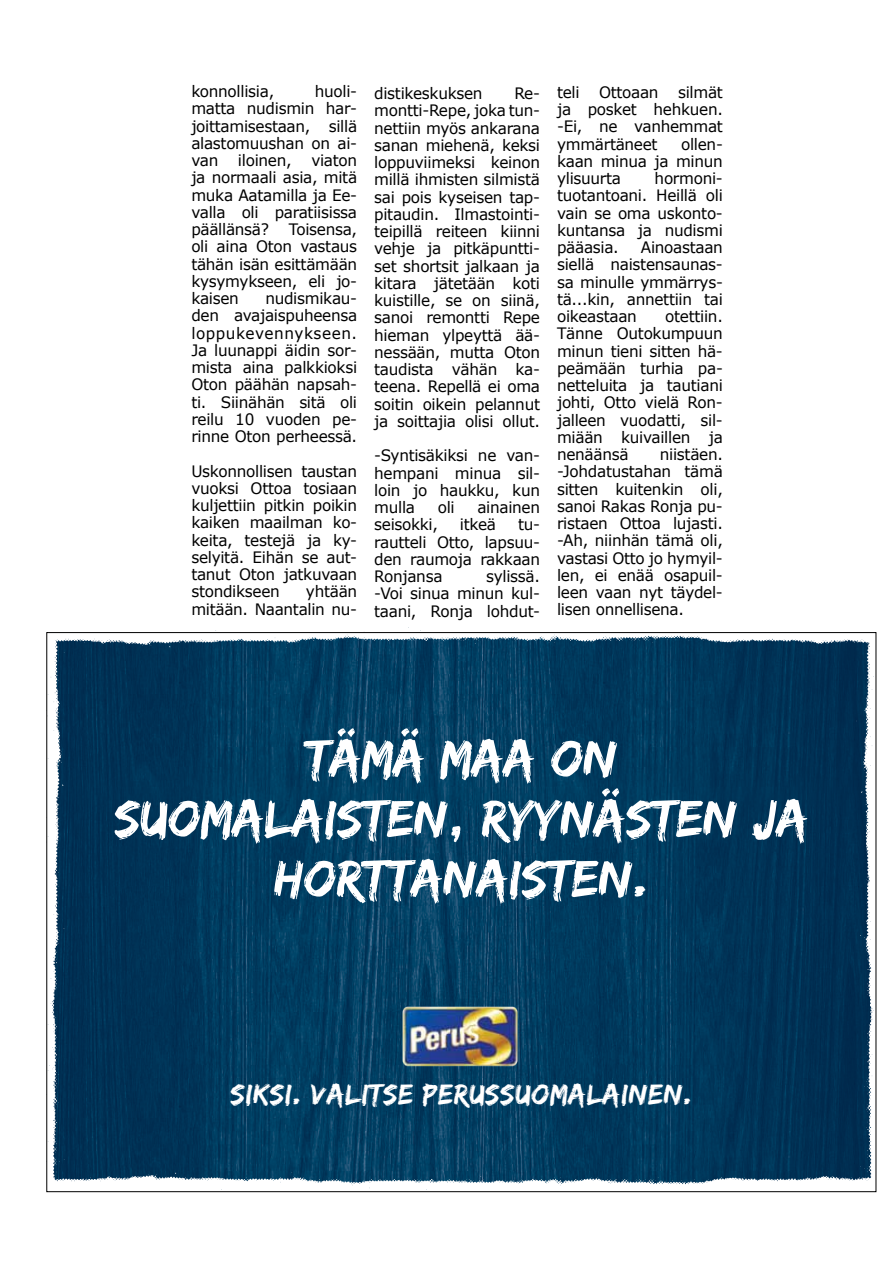
<style>
.page{position:relative;width:893px;height:1263px;background:#fff}
.page>*{position:absolute;margin:0;border:0;box-sizing:border-box;transform-origin:0 0}
.t1{font:54px/60px "Edo";color:#fff;text-align:center}
.t2{font:30px "Edo";letter-spacing:.02em;color:#fff}
.t3{font:15.75px/17.2px "Verdana";letter-spacing:-.02em;color:#000;text-align:justify}
</style>
<div class="page">
<img style="left:94px;top:679px;width:736px;height:462px">
<img style="left:830px;top:679px;width:47px;height:462px">
<img style="left:94px;top:627px;width:783px;height:52px">
<img style="left:48px;top:638px;width:46px;height:503px">
<img style="left:46px;top:1141px;width:831px;height:52px">
<img style="left:396px;top:1000px;width:129px;height:72px">
<p class="t3" style="left:191px;top:83px;width:167px;text-indent:123px">huoli&shy;matta nudismin har&shy;joittamisestaan, sillä alastomuushan on ai&shy;van iloinen, viaton ja normaali asia, mitä muka Aatamilla ja Ee&shy;valla oli paratiisissa päällänsä?</p>
<p class="t3" style="left:191px;top:83px;width:84px">konnollisia,</p>
<p class="t3" style="left:191px;top:221px;width:167px;text-indent:98px">Toisensa, oli aina Oton vastaus tähän isän esittämään kysymykseen, eli jo&shy;kaisen</p>
<p class="t3" style="left:191px;top:290px;width:167px;text-indent:74px">nudismikau&shy;den avajaispuheensa loppukevennykseen.<br>Ja luunappi äidin sor&shy;mista aina palkkioksi Oton päähän napsah&shy;ti. Siinähän sitä oli reilu 10 vuoden pe&shy;rinne Oton perheessä.</p>
<p class="t3" style="left:191px;top:462px;width:167px">Uskonnollisen taustan vuoksi Ottoa tosiaan kuljettiin pitkin poikin kaiken maailman ko&shy;keita, testejä ja ky&shy;selyitä. Eihän se aut&shy;tanut Oton jatkuvaan stondikseen</p>
<p class="t3" style="left:191px;top:583px;width:167px;text-align:right">yhtään<br>mitään. Naantalin nu-</p>
<p class="t3" style="left:374px;top:85px;width:110px">distikeskuksen</p>
<p class="t3" style="left:374px;top:85px;width:167px;text-indent:140px">Re&shy;montti-Repe, joka tun&shy;nettiin myös ankarana sanan miehenä, keksi loppuviimeksi keinon millä ihmisten silmistä sai pois kyseisen tap&shy;pitaudin. Ilmastointi&shy;teipillä reiteen kiinni vehje ja pitkäpuntti&shy;set shortsit jalkaan ja kitara jätetään koti kuistille, se on siinä, sanoi remontti Repe hieman ylpeyttä ää&shy;nessään, mutta Oton taudista vähän ka&shy;teena. Repellä ei oma soitin oikein pelannut ja soittajia olisi ollut.</p>
<p class="t3" style="left:374px;top:447px;width:167px">-Syntisäkiksi ne van&shy;hempani minua sil&shy;loin jo haukku, kun mulla</p>
<p class="t3" style="left:438px;top:498px;width:19px">oli</p>
<p class="t3" style="left:477px;top:498px;width:64px">ainainen</p>
<p class="t3" style="left:374px;top:516px;width:65px">seisokki,</p>
<p class="t3" style="left:460px;top:516px;width:38px">itkeä</p>
<p class="t3" style="left:374px;top:516px;width:167px;text-indent:144px">tu&shy;rautteli Otto, lapsuu&shy;den raumoja rakkaan Ronjansa</p>
<p class="t3" style="left:374px;top:567px;width:167px;text-indent:112px">sylissä. -Voi sinua minun kul&shy;taani, Ronja lohdut-</p>
<p class="t3" style="left:557px;top:83px;width:167px">teli Ottoaan silmät ja posket hehkuen. -Ei, ne vanhemmat ymmärtäneet</p>
<p class="t3" style="left:557px;top:135px;width:167px;text-indent:124px">ollen&shy;kaan minua ja minun ylisuurta</p>
<p class="t3" style="left:557px;top:170px;width:167px;text-indent:98px">hormoni&shy;tuotantoani. Heillä oli vain se oma uskonto&shy;kuntansa ja nudismi pääasia.</p>
<p class="t3" style="left:557px;top:239px;width:167px;text-indent:84px">Ainoastaan siellä naistensaunas&shy;sa minulle ymmärrys&shy;tä...kin, annettiin tai oikeastaan</p>
<p class="t3" style="left:557px;top:308px;width:167px;text-indent:108px">otettiin.<br>Tänne Outokumpuun minun tieni sitten hä&shy;peämään turhia pa&shy;netteluita ja tautiani johti, Otto vielä Ron&shy;jalleen vuodatti, sil&shy;miään kuivaillen ja nenäänsä</p>
<p class="t3" style="left:557px;top:446px;width:167px;text-indent:103px">niistäen. -Johdatustahan tämä sitten kuitenkin oli, sanoi Rakas Ronja pu&shy;ristaen Ottoa lujasti. -Ah, niinhän tämä oli, vastasi Otto jo hymyil&shy;len, ei enää osapuil&shy;leen vaan nyt täydel&shy;lisen onnellisena.</p>
<h1 class="t1" style="left:114px;top:727px;width:696px">TÄMÄ MAA ON<br>SUOMALAISTEN, RYYNÄSTEN JA<br>HORTTANAISTEN.</h1>
<h2 class="t2" style="left:230px;top:1077px;width:463px">SIKSI. VALITSE PERUSSUOMALAINEN.</h2>
</div>
